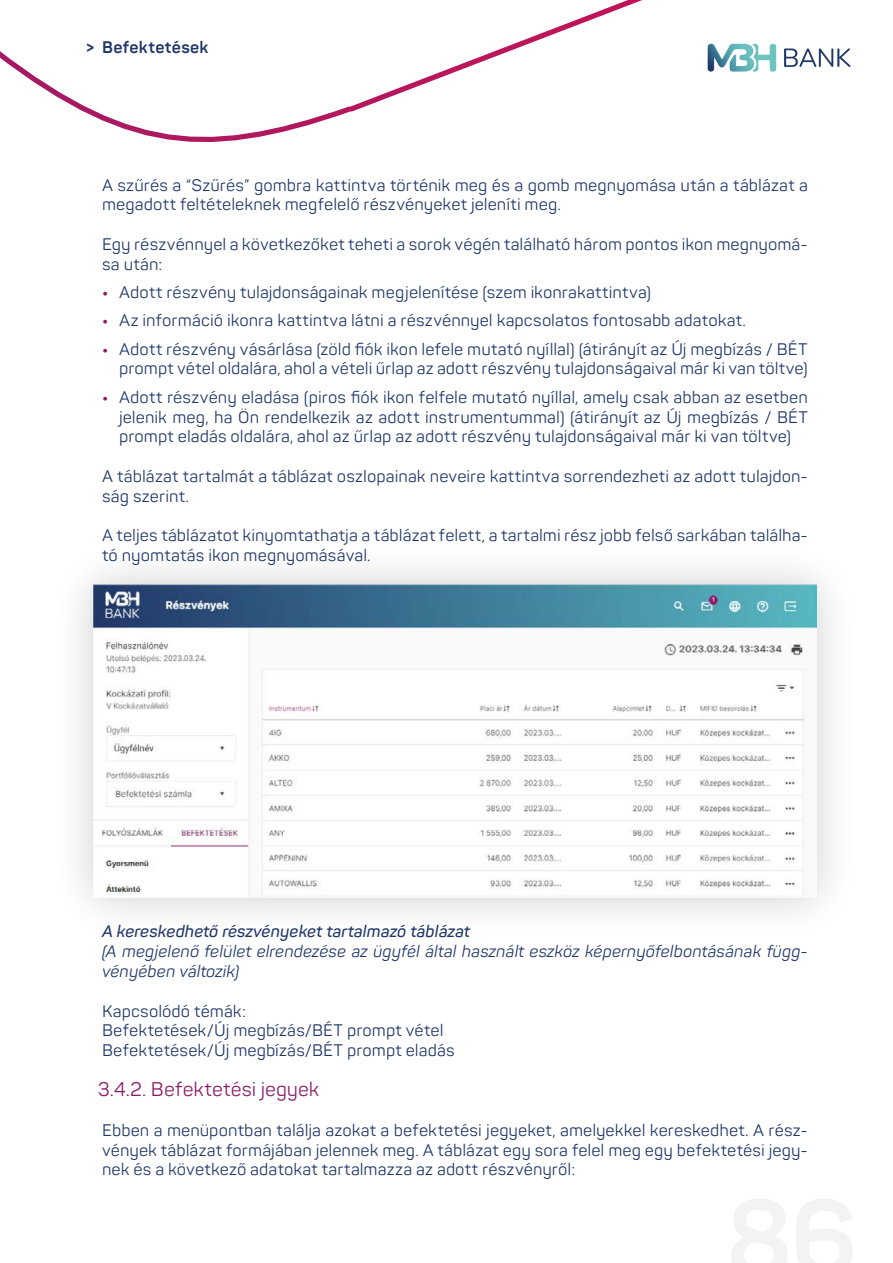
<style>
.page{position:relative;width:893px;height:1263px;background:#fff}
.page>*{position:absolute;margin:0;border:0;box-sizing:border-box;transform-origin:0 0}
.t1{font:19.5px "Panton";letter-spacing:.005em;color:#8b1d69}
.t2{font:16.5px/19.8px "Panton";letter-spacing:.005em;color:#203768}
.t3{font:italic 16.5px/19.8px "Panton";color:#203768}
.t4{font:italic 600 16.5px "Panton";letter-spacing:-.005em;color:#203768}
.t5{font:700 16.5px "Panton";letter-spacing:.02em;color:#203768}
.s1{font-weight:700;color:#8b1d69}
</style>
<div class="page">
<svg style="left:0;top:0;width:851px;height:142px"></svg>
<svg style="left:784px;top:48px;width:66px;height:19px"></svg>
<svg style="left:708px;top:44px;width:68px;height:28px"></svg>
<div style="left:51px;top:542px;width:807px;height:397px;background:#000;opacity:.2"></div>
<img style="left:94px;top:584px;width:722px;height:314px">
<p class="t5" style="left:86px;top:36px;width:124px">&gt; Befektetések</p>
<p class="t2" style="left:102px;top:175px;width:707px">A szűrés a “Szűrés” gombra kattintva történik meg és a gomb megnyomása után a táblázat a megadott feltételeknek megfelelő részvényeket jeleníti meg.</p>
<p class="t2" style="left:102px;top:234px;width:707px">Egy részvénnyel a következőket teheti a sorok végén található három pontos ikon megnyomá&shy;sa után:</p>
<p class="t2" style="left:102px;top:282px;width:551px"><span class="s1">•</span> Adott részvény tulajdonságainak megjelenítése (szem ikonrakattintva)</p>
<p class="t2" style="left:102px;top:311px;width:645px"><span class="s1">•</span> Az információ ikonra kattintva látni a részvénnyel kapcsolatos fontosabb adatokat.</p>
<p class="t2" style="left:102px;top:339px;width:707px;text-align:right"><span class="s1">•</span> Adott részvény vásárlása (zöld fiók ikon lefele mutató nyíllal) (átirányít az Új megbízás / BÉT prompt vétel oldalára, ahol a vételi űrlap az adott részvény tulajdonságaival már ki van töltve)</p>
<p class="t2" style="left:119px;top:387px;width:690px;text-align:justify;text-indent:-17px"><span class="s1">•</span> Adott részvény eladása (piros fiók ikon felfele mutató nyíllal, amely csak abban az esetben jelenik meg, ha Ön rendelkezik az adott instrumentummal) (átirányít az Új megbízás / BÉT prompt eladás oldalára, ahol az űrlap az adott részvény tulajdonságaival már ki van töltve)</p>
<p class="t2" style="left:102px;top:466px;width:707px">A táblázat tartalmát a táblázat oszlopainak neveire kattintva sorrendezheti az adott tulajdon&shy;ság szerint.</p>
<p class="t2" style="left:102px;top:526px;width:707px">A teljes táblázatot kinyomtathatja a táblázat felett, a tartalmi rész jobb felső sarkában találha&shy;tó nyomtatás ikon megnyomásával.</p>
<p class="t4" style="left:102px;top:921px;width:370px">A kereskedhető részvényeket tartalmazó táblázat</p>
<p class="t3" style="left:102px;top:941px;width:707px">(A megjelenő felület elrendezése az ügyfél által használt eszköz képernyőfelbontásának függ&shy;vényében változik)</p>
<p class="t2" style="left:102px;top:1001px;width:354px">Kapcsolódó témák:<br>Befektetések/Új megbízás/BÉT prompt vétel<br>Befektetések/Új megbízás/BÉT prompt eladás</p>
<p class="t1" style="left:98px;top:1077px;width:223px">3.4.2. Befektetési jegyek</p>
<p class="t2" style="left:102px;top:1120px;width:707px;text-align:justify">Ebben a menüpontban találja azokat a befektetési jegyeket, amelyekkel kereskedhet. A rész&shy;vények táblázat formájában jelennek meg. A táblázat egy sora felel meg egy befektetési jegy&shy;nek és a következő adatokat tartalmazza az adott részvényről:</p>
</div>
